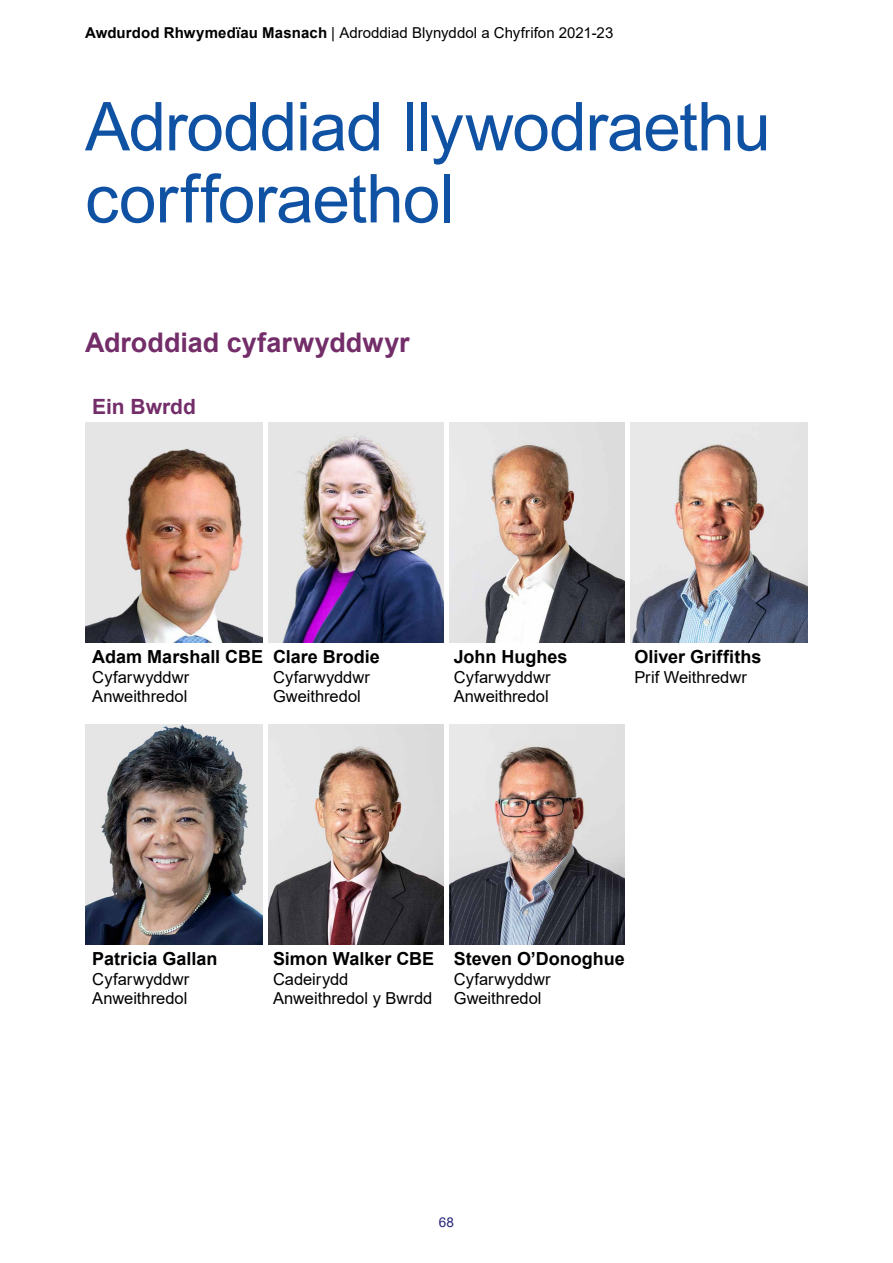
<style>
.page{position:relative;width:893px;height:1263px;background:#fff}
.page>*{position:absolute;margin:0;border:0;box-sizing:border-box;transform-origin:0 0}
.t1{font:67.5px/72px "Arial";letter-spacing:-.015em;color:#0f52a4}
.t2{font:700 27px "Arial";color:#732d69}
.t3{font:700 21px "Arial";letter-spacing:-.005em;color:#732d69}
.t4{font:700 18px "Arial";color:#000}
.t5{font:16.5px/19.5px "Arial";color:#000}
.t6{font:15px "Arial";letter-spacing:.005em;color:#000}
.t7{font:13.5px "Arial";color:#252379}
.s1{font-weight:700}
</style>
<div class="page">
<img style="left:85px;top:422px;width:178px;height:220px">
<img style="left:269px;top:422px;width:174px;height:220px">
<img style="left:449px;top:422px;width:175px;height:220px">
<img style="left:630px;top:422px;width:178px;height:220px">
<img style="left:85px;top:724px;width:178px;height:220px">
<img style="left:269px;top:724px;width:174px;height:220px">
<img style="left:449px;top:724px;width:175px;height:220px">
<p class="t6" style="left:85px;top:22px;width:530px"><span class="s1">Awdurdod Rhwymedïau Masnach</span> | Adroddiad Blynyddol a Chyfrifon 2021-23</p>
<h1 class="t1" style="left:85px;top:90px;width:687px">Adroddiad llywodraethu corfforaethol</h1>
<h2 class="t2" style="left:85px;top:323px;width:326px">Adroddiad cyfarwyddwyr</h2>
<p class="t3" style="left:92px;top:392px;width:105px">Ein Bwrdd</p>
<p class="t4" style="left:92px;top:644px;width:172px">Adam Marshall CBE</p>
<p class="t5" style="left:92px;top:667px;width:98px">Cyfarwyddwr<br>Anweithredol</p>
<p class="t4" style="left:273px;top:644px;width:108px">Clare Brodie</p>
<p class="t5" style="left:273px;top:667px;width:98px">Cyfarwyddwr<br>Gweithredol</p>
<p class="t4" style="left:454px;top:644px;width:115px">John Hughes</p>
<p class="t5" style="left:454px;top:667px;width:98px">Cyfarwyddwr<br>Anweithredol</p>
<p class="t4" style="left:634px;top:644px;width:129px">Oliver Griffiths</p>
<p class="t5" style="left:634px;top:667px;width:114px">Prif Weithredwr</p>
<p class="t4" style="left:92px;top:946px;width:127px">Patricia Gallan</p>
<p class="t5" style="left:92px;top:969px;width:98px">Cyfarwyddwr<br>Anweithredol</p>
<p class="t4" style="left:273px;top:946px;width:163px">Simon Walker CBE</p>
<p class="t5" style="left:273px;top:969px;width:161px">Cadeirydd<br>Anweithredol y Bwrdd</p>
<p class="t4" style="left:454px;top:946px;width:173px">Steven O’Donoghue</p>
<p class="t5" style="left:454px;top:969px;width:98px">Cyfarwyddwr<br>Gweithredol</p>
<p class="t7" style="left:439px;top:1213px;width:17px">68</p>
</div>
